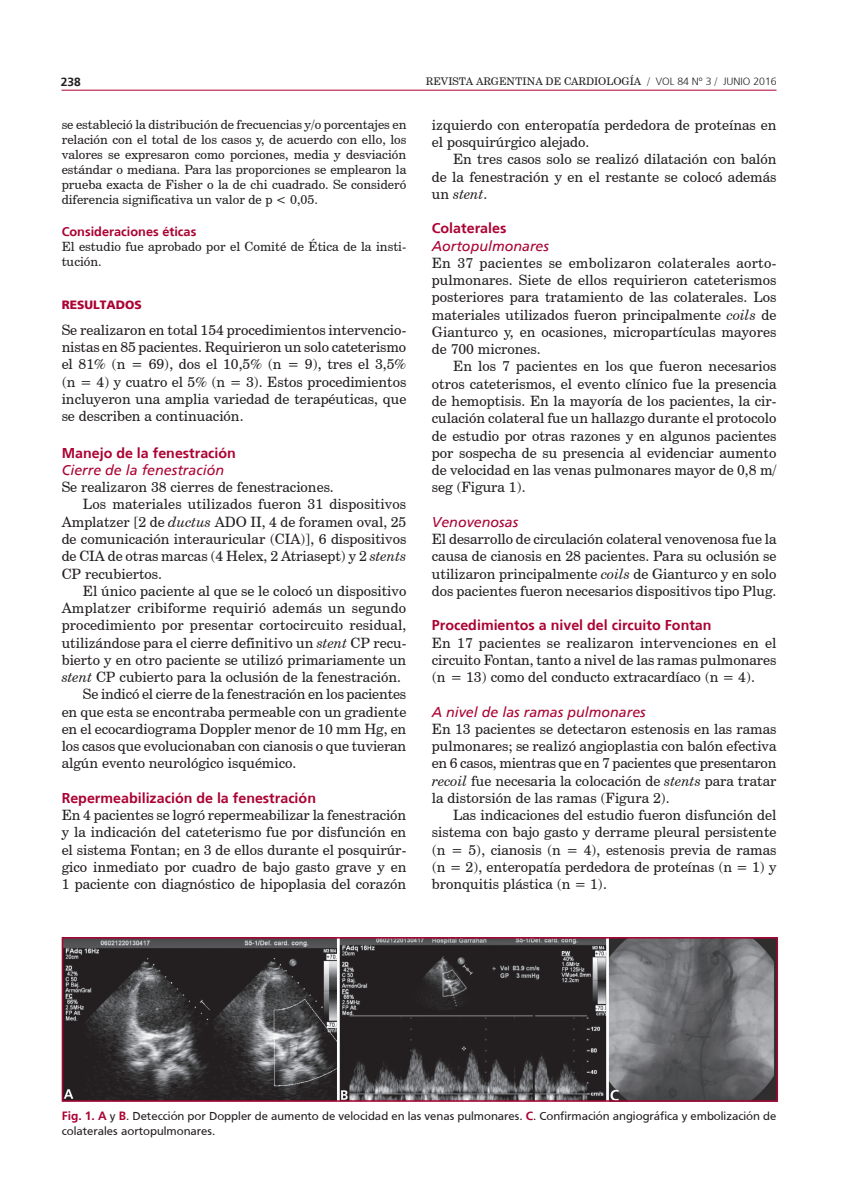
<style>
.page{position:relative;width:851px;height:1191px;background:#fff}
.page>*{position:absolute;margin:0;border:0;box-sizing:border-box;transform-origin:0 0}
.texto1{font:14.25px/17.2px "Century Schoolbook BT";color:#231f20;text-align:justify}
.texto{font:14.25px/17.2px "Century Schoolbook BT";color:#231f20;text-align:justify}
.subtit1n{font:700 14.25px "Frutiger";color:#ab0333}
.subtit1b{font:italic 14.25px "Frutiger";color:#ab0333}
.texto3{font:12.75px/15px "Century Schoolbook BT";color:#231f20;text-align:justify}
.subtit2n{font:700 12.75px "Frutiger";color:#ab0333}
.epigrafe_horizontal{font:12px/15px "Frutiger";color:#231f20}
.subtit{font:900 12px "Frutiger";color:#ab0333}
.t1{font:700 12px "Frutiger";color:#231f20}
.t2{font:10.5px "Century Schoolbook BT";color:#231f20}
.s1{font-family:"Frutiger";font-weight:300}
.s2{font-style:italic}
.s3{font-weight:700;color:#ab0333}
</style>
<div class="page">
<hr style="left:62px;top:90px;width:714px;height:1px;background:#ab0333">
<img style="left:65px;top:940px;width:710px;height:158px">
<div style="left:62px;top:937px;width:716px;height:164px;border:2px solid #ab0333"></div>
<p class="t1" style="left:61px;top:75px;width:22px">238</p>
<p class="t2" style="left:426px;top:75px;width:352px">REVISTA ARGENTINA DE CARDIOLOGÍA / <span class="s1">VOL 84 Nº 3</span> / <span class="s1">JUNIO 2016</span></p>
<p class="texto3" style="left:62px;top:117px;width:346px">se estableció la distribución de frecuencias y/o porcentajes en relación con el total de los casos y, de acuerdo con ello, los valores se expresaron como porciones, media y desviación estándar o mediana. Para las proporciones se emplearon la prueba exacta de Fisher o la de chi cuadrado. Se consideró diferencia significativa un valor de p &lt; 0,05.</p>
<p class="subtit2n" style="left:62px;top:224px;width:136px">Consideraciones éticas</p>
<p class="texto3" style="left:62px;top:239px;width:346px">El estudio fue aprobado por el Comité de Ética de la insti&shy;tución.</p>
<p class="subtit" style="left:62px;top:297px;width:82px">RESULTADOS</p>
<p class="texto1" style="left:62px;top:321px;width:346px">Se realizaron en total 154 procedimientos intervencio&shy;nistas en 85 pacientes. Requirieron un solo cateterismo el 81% (n = 69), dos el 10,5% (n = 9), tres el 3,5% (n = 4) y cuatro el 5% (n = 3). Estos procedimientos incluyeron una amplia variedad de terapéuticas, que se describen a continuación.</p>
<p class="subtit1n" style="left:62px;top:444px;width:176px">Manejo de la fenestración</p>
<p class="subtit1b" style="left:62px;top:462px;width:164px">Cierre de la fenestración</p>
<p class="texto1" style="left:62px;top:478px;width:273px">Se realizaron 38 cierres de fenestraciones.</p>
<p class="texto" style="left:62px;top:495px;width:346px;text-indent:21px">Los materiales utilizados fueron 31 dispositivos Amplatzer [2 de <span class="s2">ductus</span> ADO II, 4 de foramen oval, 25 de comunicación interauricular (CIA)], 6 dispositivos de CIA de otras marcas (4 Helex, 2 Atriasept) y 2 <span class="s2">stents </span>CP recubiertos.</p>
<p class="texto" style="left:62px;top:582px;width:346px;text-indent:21px">El único paciente al que se le colocó un dispositivo Amplatzer cribiforme requirió además un segundo procedimiento por presentar cortocircuito residual, utilizándose para el cierre definitivo un <span class="s2">stent</span> CP recu&shy;bierto y en otro paciente se utilizó primariamente un <span class="s2">stent</span> CP cubierto para la oclusión de la fenestración.</p>
<p class="texto" style="left:62px;top:685px;width:346px;text-indent:21px">Se indicó el cierre de la fenestración en los pacientes en que esta se encontraba permeable con un gradiente en el ecocardiograma Doppler menor de 10 mm Hg, en los casos que evolucionaban con cianosis o que tuvieran algún evento neurológico isquémico.</p>
<p class="subtit1n" style="left:62px;top:789px;width:256px">Repermeabilización de la fenestración</p>
<p class="texto1" style="left:62px;top:806px;width:346px">En 4 pacientes se logró repermeabilizar la fenestración y la indicación del cateterismo fue por disfunción en el sistema Fontan; en 3 de ellos durante el posquirúr&shy;gico inmediato por cuadro de bajo gasto grave y en 1 paciente con diagnóstico de hipoplasia del corazón</p>
<p class="texto1" style="left:432px;top:116px;width:346px">izquierdo con enteropatía perdedora de proteínas en el posquirúrgico alejado.</p>
<p class="texto" style="left:432px;top:150px;width:346px;text-indent:21px">En tres casos solo se realizó dilatación con balón de la fenestración y en el restante se colocó además un <span class="s2">stent</span>.</p>
<p class="subtit1n" style="left:432px;top:220px;width:76px">Colaterales</p>
<p class="subtit1b" style="left:432px;top:237px;width:119px">Aortopulmonares</p>
<p class="texto1" style="left:432px;top:254px;width:346px">En 37 pacientes se embolizaron colaterales aorto&shy;pulmonares. Siete de ellos requirieron cateterismos posteriores para tratamiento de las colaterales. Los materiales utilizados fueron principalmente <span class="s2">coils</span> de Gianturco y, en ocasiones, micropartículas mayores de 700 micrones.</p>
<p class="texto" style="left:432px;top:357px;width:346px;text-indent:21px">En los 7 pacientes en los que fueron necesarios otros cateterismos, el evento clínico fue la presencia de hemoptisis. En la mayoría de los pacientes, la cir&shy;culación colateral fue un hallazgo durante el protocolo de estudio por otras razones y en algunos pacientes por sospecha de su presencia al evidenciar aumento de velocidad en las venas pulmonares mayor de 0,8 m/ seg (Figura 1).</p>
<p class="subtit1b" style="left:432px;top:513px;width:88px">Venovenosas</p>
<p class="texto1" style="left:432px;top:530px;width:346px">El desarrollo de circulación colateral venovenosa fue la causa de cianosis en 28 pacientes. Para su oclusión se utilizaron principalmente <span class="s2">coils</span> de Gianturco y en solo dos pacientes fueron necesarios dispositivos tipo Plug.</p>
<p class="subtit1n" style="left:432px;top:617px;width:281px">Procedimientos a nivel del circuito Fontan</p>
<p class="texto1" style="left:432px;top:633px;width:346px">En 17 pacientes se realizaron intervenciones en el circuito Fontan, tanto a nivel de las ramas pulmonares (n = 13) como del conducto extracardíaco (n = 4).</p>
<p class="subtit1b" style="left:432px;top:703px;width:215px">A nivel de las ramas pulmonares</p>
<p class="texto1" style="left:432px;top:720px;width:346px">En 13 pacientes se detectaron estenosis en las ramas pulmonares; se realizó angioplastia con balón efectiva en 6 casos, mientras que en 7 pacientes que presentaron <span class="s2">recoil</span> fue necesaria la colocación de <span class="s2">stents</span> para tratar la distorsión de las ramas (Figura 2).</p>
<p class="texto" style="left:432px;top:806px;width:346px;text-indent:21px">Las indicaciones del estudio fueron disfunción del sistema con bajo gasto y derrame pleural persistente (n = 5), cianosis (n = 4), estenosis previa de ramas (n = 2), enteropatía perdedora de proteínas (n = 1) y bronquitis plástica (n = 1).</p>
<p class="epigrafe_horizontal" style="left:62px;top:1108px;width:716px"><span class="s3">Fig. 1. A</span> y <span class="s3">B</span>. Detección por Doppler de aumento de velocidad en las venas pulmonares. <span class="s3">C</span>. Confirmación angiográfica y embolización de colaterales aortopulmonares.</p>
</div>
